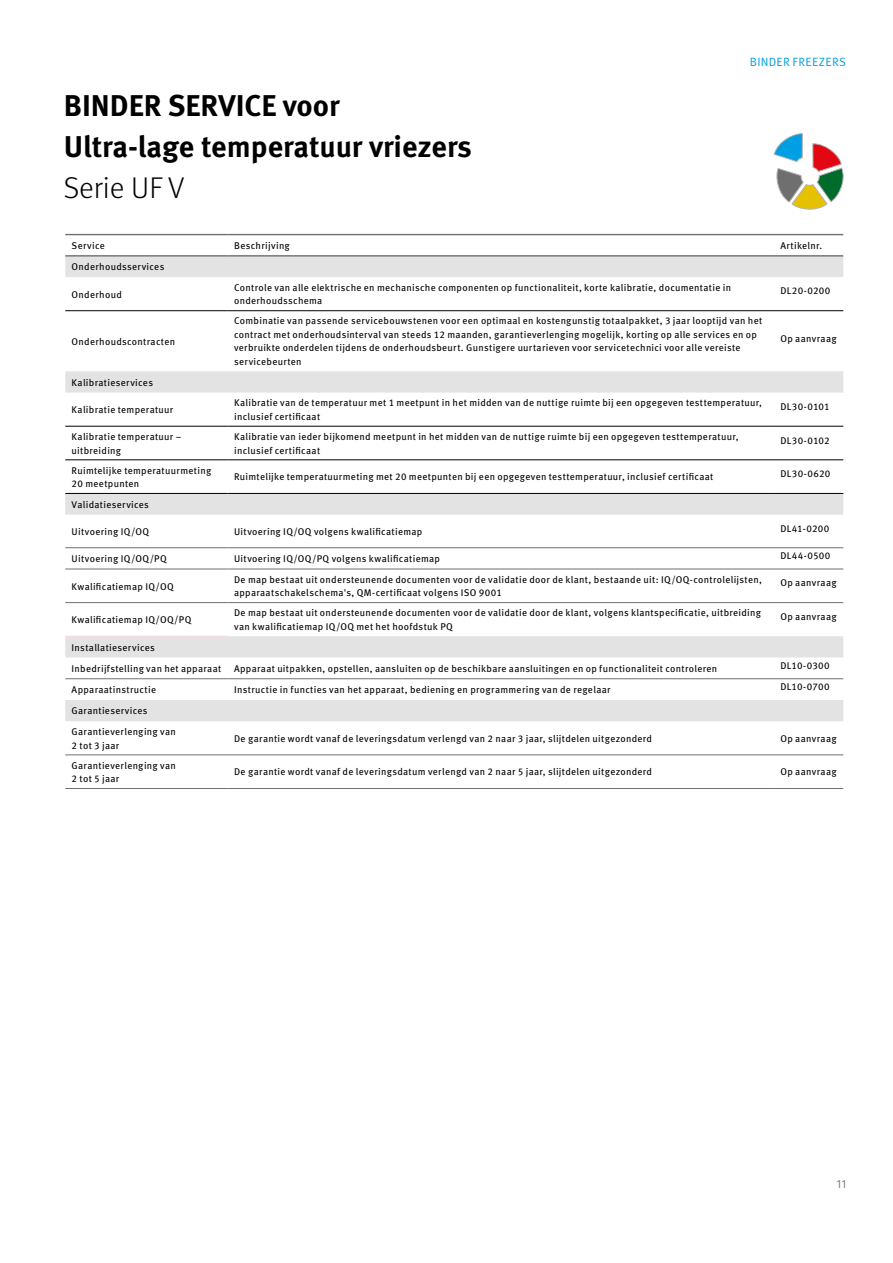
<style>
.page{position:relative;width:893px;height:1263px;background:#fff}
.page>*{position:absolute;margin:0;border:0;box-sizing:border-box;transform-origin:0 0}
.t1{font:700 30px/41.2px "Meta Pro";color:#000}
.t2{font:300 30px "Meta Pro";color:#000}
.t3{font:12px "Meta Pro Norm";letter-spacing:.025em;color:#009fe3}
.t4{font:12px "Meta Pro Norm";color:#7c7b7b}
.t5{font:9.75px/13.5px "Meta Pro";letter-spacing:.03em;color:#000}
</style>
<div class="page">
<svg style="left:774px;top:133px;width:70px;height:77px"></svg>
<svg style="left:65px;top:257px;width:778px;height:464px"></svg>
<hr style="left:65px;top:602px;width:163px;height:1px;background:#706f6f">
<hr style="left:228px;top:602px;width:546px;height:1px;background:#706f6f">
<hr style="left:774px;top:602px;width:69px;height:1px;background:#706f6f">
<hr style="left:65px;top:678px;width:163px;height:1px;background:#706f6f">
<hr style="left:228px;top:678px;width:546px;height:1px;background:#706f6f">
<hr style="left:774px;top:678px;width:69px;height:1px;background:#706f6f">
<hr style="left:65px;top:755px;width:163px;height:1px;background:#706f6f">
<hr style="left:228px;top:755px;width:546px;height:1px;background:#706f6f">
<hr style="left:774px;top:755px;width:69px;height:1px;background:#706f6f">
<hr style="left:65px;top:788px;width:163px;height:1px;background:#706f6f">
<hr style="left:228px;top:788px;width:546px;height:1px;background:#706f6f">
<hr style="left:774px;top:788px;width:69px;height:1px;background:#706f6f">
<hr style="left:65px;top:426px;width:163px;height:1px;background:#000">
<hr style="left:65px;top:460px;width:163px;height:1px;background:#000">
<hr style="left:228px;top:426px;width:546px;height:1px;background:#000">
<hr style="left:774px;top:426px;width:69px;height:1px;background:#000">
<hr style="left:228px;top:460px;width:546px;height:1px;background:#000">
<hr style="left:774px;top:460px;width:69px;height:1px;background:#000">
<hr style="left:65px;top:493px;width:163px;height:1px;background:#000">
<hr style="left:228px;top:493px;width:546px;height:1px;background:#000">
<hr style="left:774px;top:493px;width:69px;height:1px;background:#000">
<hr style="left:65px;top:547px;width:163px;height:1px;background:#706f6f">
<hr style="left:228px;top:547px;width:546px;height:1px;background:#706f6f">
<hr style="left:774px;top:547px;width:69px;height:1px;background:#706f6f">
<hr style="left:65px;top:569px;width:163px;height:1px;background:#706f6f">
<hr style="left:228px;top:569px;width:546px;height:1px;background:#706f6f">
<hr style="left:774px;top:569px;width:69px;height:1px;background:#706f6f">
<hr style="left:65px;top:310px;width:163px;height:1px;background:#000">
<hr style="left:228px;top:310px;width:546px;height:1px;background:#000">
<hr style="left:774px;top:310px;width:69px;height:1px;background:#000">
<hr style="left:65px;top:234px;width:163px;height:1px;background:#706f6f">
<hr style="left:65px;top:255px;width:163px;height:2px;background:#706f6f">
<hr style="left:228px;top:234px;width:546px;height:1px;background:#706f6f">
<hr style="left:228px;top:255px;width:546px;height:2px;background:#706f6f">
<hr style="left:774px;top:234px;width:69px;height:1px;background:#706f6f">
<hr style="left:774px;top:255px;width:69px;height:2px;background:#706f6f">
<hr style="left:65px;top:636px;width:163px;height:1px;background:#f9d4e7">
<h1 class="t1" style="left:64px;top:83px;width:410px">BINDER SERVICE voor<br>Ultra-lage temperatuur vriezers</h1>
<h1 class="t2" style="left:64px;top:166px;width:122px">Serie UF V</h1>
<p class="t3" style="left:750px;top:53px;width:98px">BINDER FREEZERS</p>
<p class="t5" style="left:72px;top:238px;width:35px">Service</p>
<p class="t5" style="left:234px;top:238px;width:57px">Beschrijving</p>
<p class="t5" style="left:780px;top:238px;width:43px">Artikelnr.</p>
<p class="t5" style="left:72px;top:259px;width:94px">Onderhoudsservices</p>
<p class="t5" style="left:72px;top:287px;width:52px">Onderhoud</p>
<p class="t5" style="left:234px;top:280px;width:499px">Controle van alle elektrische en mechanische componenten op functionaliteit, korte kalibratie, documentatie in onderhoudsschema</p>
<p class="t5" style="left:780px;top:284px;width:51px">DL20-0200</p>
<p class="t5" style="left:72px;top:334px;width:105px">Onderhoudscontracten</p>
<p class="t5" style="left:234px;top:314px;width:530px">Combinatie van passende servicebouwstenen voor een optimaal en kostengunstig totaalpakket, 3 jaar looptijd van het contract met onderhoudsinterval van steeds 12 maanden, garantieverlenging mogelijk, korting op alle services en op verbruikte onderdelen tijdens de onderhoudsbeurt. Gunstigere uurtarieven voor servicetechnici voor alle vereiste servicebeurten</p>
<p class="t5" style="left:780px;top:331px;width:58px">Op aanvraag</p>
<p class="t5" style="left:72px;top:375px;width:83px">Kalibratieservices</p>
<p class="t5" style="left:72px;top:402px;width:103px">Kalibratie temperatuur</p>
<p class="t5" style="left:234px;top:396px;width:530px">Kalibratie van de temperatuur met 1 meetpunt in het midden van de nuttige ruimte bij een opgegeven testtemperatuur, inclusief certificaat</p>
<p class="t5" style="left:780px;top:399px;width:51px">DL30-0101</p>
<p class="t5" style="left:72px;top:429px;width:111px">Kalibratie temperatuur – uitbreiding</p>
<p class="t5" style="left:234px;top:429px;width:506px">Kalibratie van ieder bijkomend meetpunt in het midden van de nuttige ruimte bij een opgegeven testtemperatuur, inclusief certificaat</p>
<p class="t5" style="left:780px;top:433px;width:51px">DL30-0102</p>
<p class="t5" style="left:72px;top:463px;width:141px">Ruimtelijke temperatuurmeting<br>20 meetpunten</p>
<p class="t5" style="left:234px;top:470px;width:481px">Ruimtelijke temperatuurmeting met 20 meetpunten bij een opgegeven testtemperatuur, inclusief certificaat</p>
<p class="t5" style="left:780px;top:466px;width:51px">DL30-0620</p>
<p class="t5" style="left:72px;top:497px;width:79px">Validatieservices</p>
<p class="t5" style="left:72px;top:524px;width:79px">Uitvoering IQ/OQ</p>
<p class="t5" style="left:234px;top:524px;width:190px">Uitvoering IQ/OQ volgens kwalificatiemap</p>
<p class="t5" style="left:780px;top:521px;width:50px">DL41-0200</p>
<p class="t5" style="left:72px;top:551px;width:97px">Uitvoering IQ/OQ/PQ</p>
<p class="t5" style="left:234px;top:551px;width:207px">Uitvoering IQ/OQ/PQ volgens kwalificatiemap</p>
<p class="t5" style="left:780px;top:548px;width:52px">DL44-0500</p>
<p class="t5" style="left:72px;top:579px;width:104px">Kwalificatiemap IQ/OQ</p>
<p class="t5" style="left:234px;top:572px;width:529px">De map bestaat uit ondersteunende documenten voor de validatie door de klant, bestaande uit: IQ/OQ-controlelijsten, apparaatschakelschema's, QM-certificaat volgens ISO 9001</p>
<p class="t5" style="left:780px;top:576px;width:58px">Op aanvraag</p>
<p class="t5" style="left:72px;top:612px;width:121px">Kwalificatiemap IQ/OQ/PQ</p>
<p class="t5" style="left:234px;top:606px;width:528px">De map bestaat uit ondersteunende documenten voor de validatie door de klant, volgens klantspecificatie, uitbreiding van kwalificatiemap IQ/OQ met het hoofdstuk PQ</p>
<p class="t5" style="left:780px;top:609px;width:58px">Op aanvraag</p>
<p class="t5" style="left:72px;top:636px;width:151px;line-height:21.3px">Installatieservices<br>Inbedrijfstelling van het apparaat</p>
<p class="t5" style="left:234px;top:661px;width:484px">Apparaat uitpakken, opstellen, aansluiten op de beschikbare aansluitingen en op functionaliteit controleren</p>
<p class="t5" style="left:780px;top:658px;width:51px">DL10-0300</p>
<p class="t5" style="left:72px;top:682px;width:86px">Apparaatinstructie</p>
<p class="t5" style="left:234px;top:682px;width:378px">Instructie in functies van het apparaat, bediening en programmering van de regelaar</p>
<p class="t5" style="left:780px;top:679px;width:51px">DL10-0700</p>
<p class="t5" style="left:72px;top:700px;width:106px;line-height:20.7px">Garantieservices<br>Garantieverlenging van</p>
<p class="t5" style="left:72px;top:738px;width:49px">2 tot 3 jaar</p>
<p class="t5" style="left:234px;top:731px;width:420px">De garantie wordt vanaf de leveringsdatum verlengd van 2 naar 3 jaar, slijtdelen uitgezonderd</p>
<p class="t5" style="left:780px;top:731px;width:58px">Op aanvraag</p>
<p class="t5" style="left:72px;top:758px;width:106px">Garantieverlenging van<br>2 tot 5 jaar</p>
<p class="t5" style="left:234px;top:765px;width:420px">De garantie wordt vanaf de leveringsdatum verlengd van 2 naar 5 jaar, slijtdelen uitgezonderd</p>
<p class="t5" style="left:780px;top:765px;width:58px">Op aanvraag</p>
<p class="t4" style="left:837px;top:1175px;width:11px">11</p>
</div>
